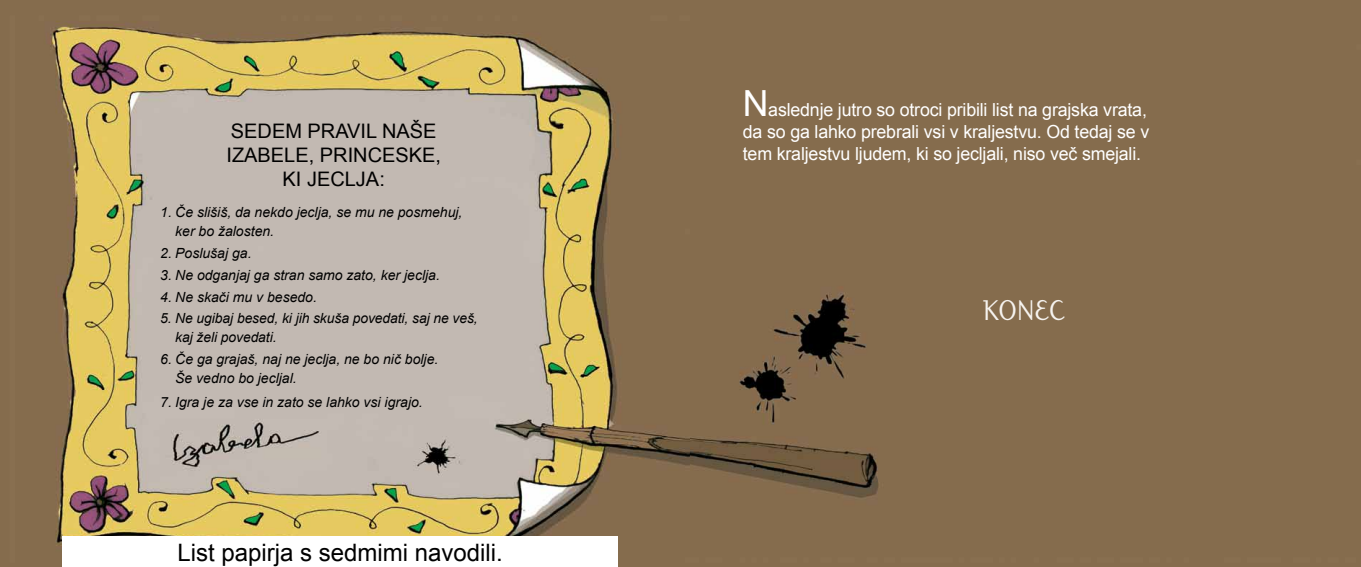
<style>
.page{position:relative;width:1361px;height:567px;background:#fff}
.page>*{position:absolute;margin:0;border:0;box-sizing:border-box;transform-origin:0 0}
.t1{font:30px "Dyadis";letter-spacing:-.01em;color:#f6f3ef}
.t2{font:24px "Arial";color:#000}
.t3{font:20px "Arial";color:#000}
.t4{font:18px/22px "Arial";letter-spacing:-.01em;color:#fff}
.t5{font:italic 14px/19px "Arial";color:#000}
.s1{font-size:36px}
</style>
<div class="page">
<div style="left:689px;top:0;width:672px;height:567px;background:#856c4d"></div>
<img style="left:0;top:0;width:689px;height:567px">
<div style="left:62px;top:537px;width:556px;height:30px;background:#fff"></div>
<h3 class="t3" style="left:231px;top:118px;width:29px">Sedem</h3>
<h3 class="t3" style="left:308px;top:118px;width:13px">pravil</h3>
<h3 class="t3" style="left:382px;top:118px;width:14px">naše</h3>
<h3 class="t3" style="left:226px;top:142px;width:20px">Izabele</h3>
<h3 class="t3" style="left:309px;top:142px;width:24px">, prin</h3>
<h3 class="t3" style="left:368px;top:142px;width:29px">ceske</h3>
<h3 class="t3" style="left:435px;top:142px;width:7px">,</h3>
<h3 class="t3" style="left:283px;top:166px;width:104px">kijeclja:</h3>
<p class="t5" style="left:175px;top:203px;width:289px;text-indent:-15px">1. Če slišiš, da nekdo jeclja, se mu ne posmehuj, ker bo žalosten.</p>
<p class="t5" style="left:160px;top:244px;width:93px">2. Poslušaj ga.</p>
<p class="t5" style="left:160px;top:265px;width:281px">3. Ne odganjaj ga stran samo zato, ker jeclja.</p>
<p class="t5" style="left:160px;top:287px;width:158px">4. Ne skači mu v besedo.</p>
<p class="t5" style="left:175px;top:309px;width:304px;text-indent:-15px">5. Ne ugibaj besed, ki jih skuša povedati, saj ne veš, kaj želi povedati.</p>
<p class="t5" style="left:175px;top:350px;width:265px;text-indent:-15px">6. Če ga grajaš, naj ne jeclja, ne bo nič bolje.<br>Še vedno bo jecljal.</p>
<p class="t5" style="left:160px;top:393px;width:264px">7. Igra je za vse in zato se lahko vsi igrajo.</p>
<h2 class="t2" style="left:177px;top:536px;width:327px">List papirja s sedmimi navodili.</h2>
<p class="t4" style="left:743px;top:99px;width:408px"><span class="s1">N</span>aslednje jutro so otroci pribili list na grajska vrata, da so ga lahko prebrali vsi v kraljestvu. Od tedaj se v tem kraljestvu ljudem, ki so jecljali, niso več smejali.</p>
<h1 class="t1" style="left:983px;top:294px;width:84px">KONEC</h1>
</div>
